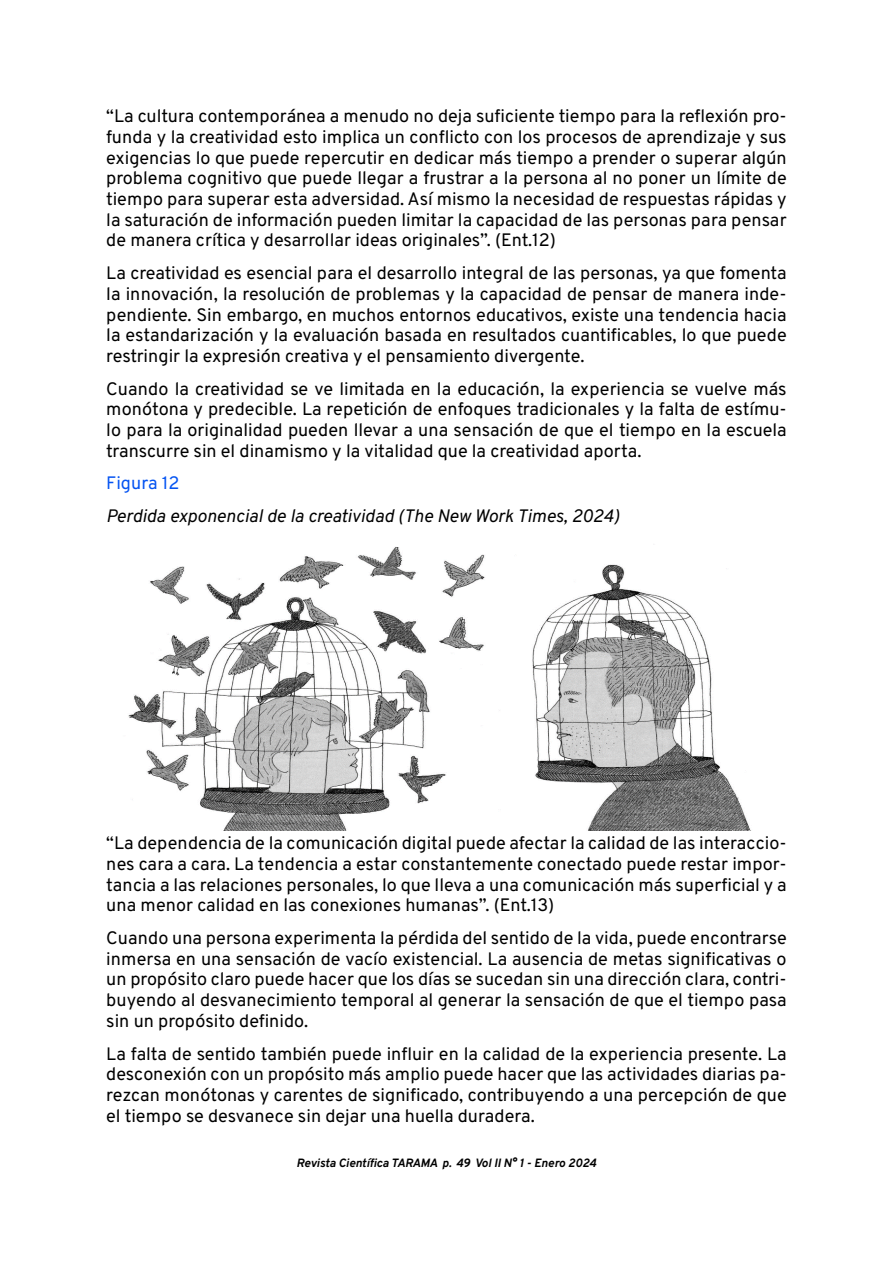
<style>
.page{position:relative;width:893px;height:1263px;background:#fff}
.page>*{position:absolute;margin:0;border:0;box-sizing:border-box;transform-origin:0 0}
.t1{font:18px/20.7px "Overpass";color:#000;text-align:justify}
.t2{font:italic 18px "Overpass";color:#000}
.t3{font:18px "Overpass";color:#0554f2}
.t4{font:italic 12px "Overpass";letter-spacing:-.01em;color:#000}
</style>
<div class="page">
<img style="left:128px;top:547px;width:623px;height:283px">
<p class="t1" style="left:106px;top:105px;width:682px">“La cultura contemporánea a menudo no deja suficiente tiempo para la reflexión pro&shy;funda y la creatividad esto implica un conflicto con los procesos de aprendizaje y sus exigencias lo que puede repercutir en dedicar más tiempo a prender o superar algún problema cognitivo que puede llegar a frustrar a la persona al no poner un límite de tiempo para superar esta adversidad. Así mismo la necesidad de respuestas rápidas y la saturación de información pueden limitar la capacidad de las personas para pensar de manera crítica y desarrollar ideas originales”. (Ent.12)</p>
<p class="t1" style="left:106px;top:262px;width:682px">La creatividad es esencial para el desarrollo integral de las personas, ya que fomenta la innovación, la resolución de problemas y la capacidad de pensar de manera inde&shy;pendiente. Sin embargo, en muchos entornos educativos, existe una tendencia hacia la estandarización y la evaluación basada en resultados cuantificables, lo que puede restringir la expresión creativa y el pensamiento divergente.</p>
<p class="t1" style="left:106px;top:377px;width:682px">Cuando la creatividad se ve limitada en la educación, la experiencia se vuelve más monótona y predecible. La repetición de enfoques tradicionales y la falta de estímu&shy;lo para la originalidad pueden llevar a una sensación de que el tiempo en la escuela transcurre sin el dinamismo y la vitalidad que la creatividad aporta.</p>
<p class="t3" style="left:106px;top:469px;width:75px">Figura 12</p>
<p class="t2" style="left:106px;top:501px;width:515px">Perdida exponencial de la creatividad (The New Work Times, 2024)</p>
<p class="t1" style="left:106px;top:832px;width:682px">“La dependencia de la comunicación digital puede afectar la calidad de las interaccio&shy;nes cara a cara. La tendencia a estar constantemente conectado puede restar impor&shy;tancia a las relaciones personales, lo que lleva a una comunicación más superficial y a una menor calidad en las conexiones humanas”. (Ent.13)</p>
<p class="t1" style="left:106px;top:927px;width:682px">Cuando una persona experimenta la pérdida del sentido de la vida, puede encontrarse inmersa en una sensación de vacío existencial. La ausencia de metas significativas o un propósito claro puede hacer que los días se sucedan sin una dirección clara, contri&shy;buyendo al desvanecimiento temporal al generar la sensación de que el tiempo pasa sin un propósito definido.</p>
<p class="t1" style="left:106px;top:1042px;width:682px">La falta de sentido también puede influir en la calidad de la experiencia presente. La desconexión con un propósito más amplio puede hacer que las actividades diarias pa&shy;rezcan monótonas y carentes de significado, contribuyendo a una percepción de que el tiempo se desvanece sin dejar una huella duradera.</p>
<p class="t4" style="left:297px;top:1153px;width:301px">Revista Científica TARAMA p. 49 Vol II N° 1 - Enero 2024</p>
</div>
